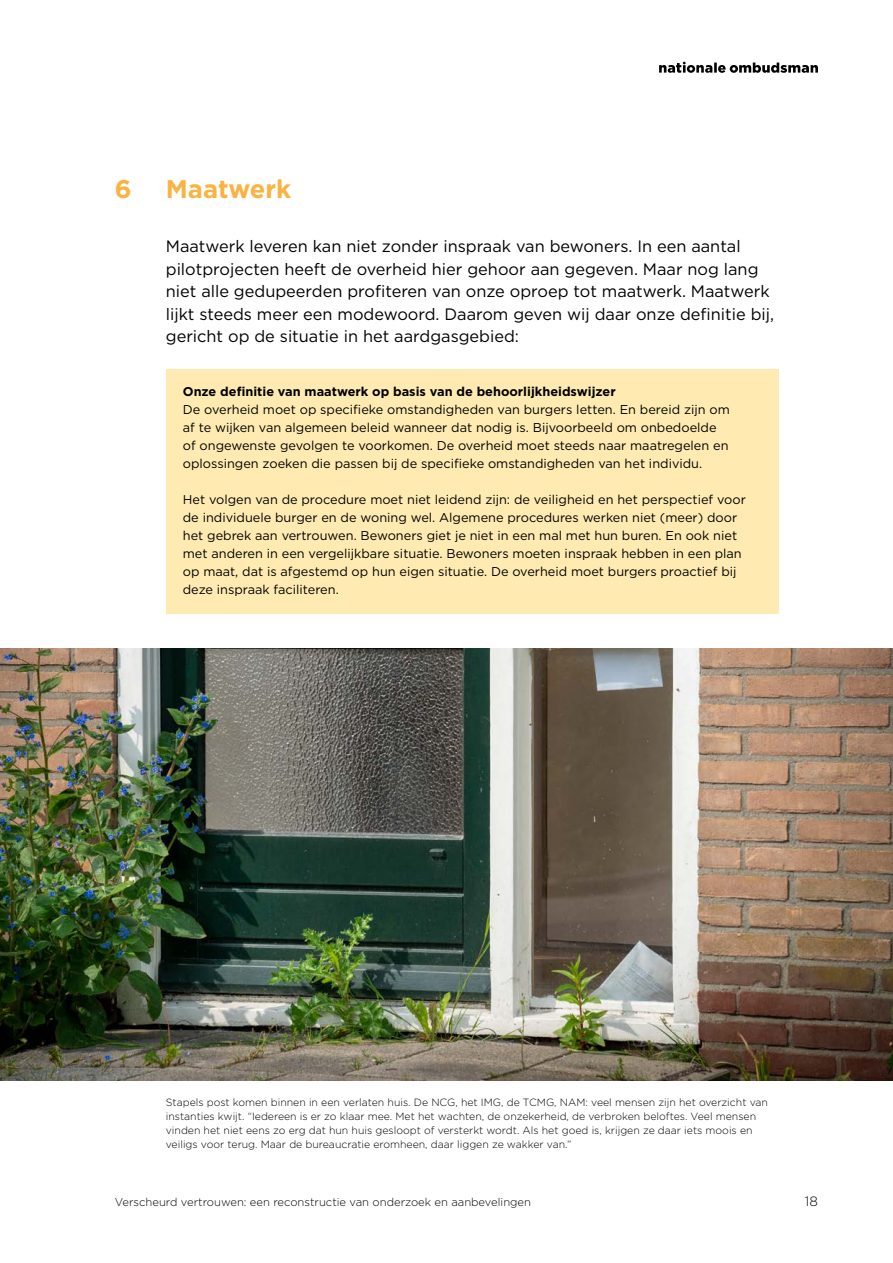
<style>
.page{position:relative;width:893px;height:1263px;background:#fff}
.page>*{position:absolute;margin:0;border:0;box-sizing:border-box;transform-origin:0 0}
.H2_Kop_Hoofdstuk{font:700 25.5px "Gotham";color:#f9b342}
.P_Inleiding{font:16.5px/22.5px "Gotham";color:#000}
.t1{font:300 13.5px "Gotham";color:#000}
.Kader_geel{font:12.75px/18px "Gotham";color:#000}
.Kader_geel-2{font:700 12.75px "Gotham";color:#000}
.t2{font:300 11.25px "Gotham";color:#000}
.P_Fotobijschrift{font:300 10.5px/14.2px "Gotham";color:#000}
</style>
<div class="page">
<svg style="left:659px;top:62px;width:159px;height:11px"></svg>
<div style="left:166px;top:369px;width:612px;height:47px;background:#ffebb1"></div>
<div style="left:166px;top:387px;width:612px;height:101px;background:#ffebb1"></div>
<div style="left:166px;top:477px;width:612px;height:137px;background:#ffebb1"></div>
<img style="left:0;top:648px;width:893px;height:432px">
<h2 class="H2_Kop_Hoofdstuk" style="left:115px;top:172px;width:18px">6</h2>
<h2 class="H2_Kop_Hoofdstuk" style="left:166px;top:172px;width:127px">Maatwerk</h2>
<p class="P_Inleiding" style="left:166px;top:235px;width:610px">Maatwerk leveren kan niet zonder inspraak van bewoners. In een aantal pilotprojecten heeft de overheid hier gehoor aan gegeven. Maar nog lang niet alle gedupeerden profiteren van onze oproep tot maatwerk. Maatwerk lijkt steeds meer een modewoord. Daarom geven wij daar onze definitie bij, gericht op de situatie in het aardgasgebied:</p>
<p class="Kader_geel-2" style="left:183px;top:383px;width:434px">Onze definitie van maatwerk op basis van de behoorlijkheidswijzer</p>
<p class="Kader_geel" style="left:183px;top:400px;width:548px">De overheid moet op specifieke omstandigheden van burgers letten. En bereid zijn om af te wijken van algemeen beleid wanneer dat nodig is. Bijvoorbeeld om onbedoelde of ongewenste gevolgen te voorkomen. De overheid moet steeds naar maatregelen en oplossingen zoeken die passen bij de specifieke omstandigheden van het individu.</p>
<p class="Kader_geel" style="left:183px;top:490px;width:564px">Het volgen van de procedure moet niet leidend zijn: de veiligheid en het perspectief voor de individuele burger en de woning wel. Algemene procedures werken niet (meer) door het gebrek aan vertrouwen. Bewoners giet je niet in een mal met hun buren. En ook niet met anderen in een vergelijkbare situatie. Bewoners moeten inspraak hebben in een plan op maat, dat is afgestemd op hun eigen situatie. De overheid moet burgers proactief bij deze inspraak faciliteren.</p>
<p class="P_Fotobijschrift" style="left:166px;top:1094px;width:604px">Stapels post komen binnen in een verlaten huis. De NCG, het IMG, de TCMG, NAM: veel mensen zijn het overzicht van instanties kwijt. “Iedereen is er zo klaar mee. Met het wachten, de onzekerheid, de verbroken beloftes. Veel mensen vinden het niet eens zo erg dat hun huis gesloopt of versterkt wordt. Als het goed is, krijgen ze daar iets moois en veiligs voor terug. Maar de bureaucratie eromheen, daar liggen ze wakker van.”</p>
<p class="t2" style="left:115px;top:1195px;width:418px">Verscheurd vertrouwen: een reconstructie van onderzoek en aanbevelingen</p>
<p class="t1" style="left:805px;top:1193px;width:15px">18</p>
</div>
